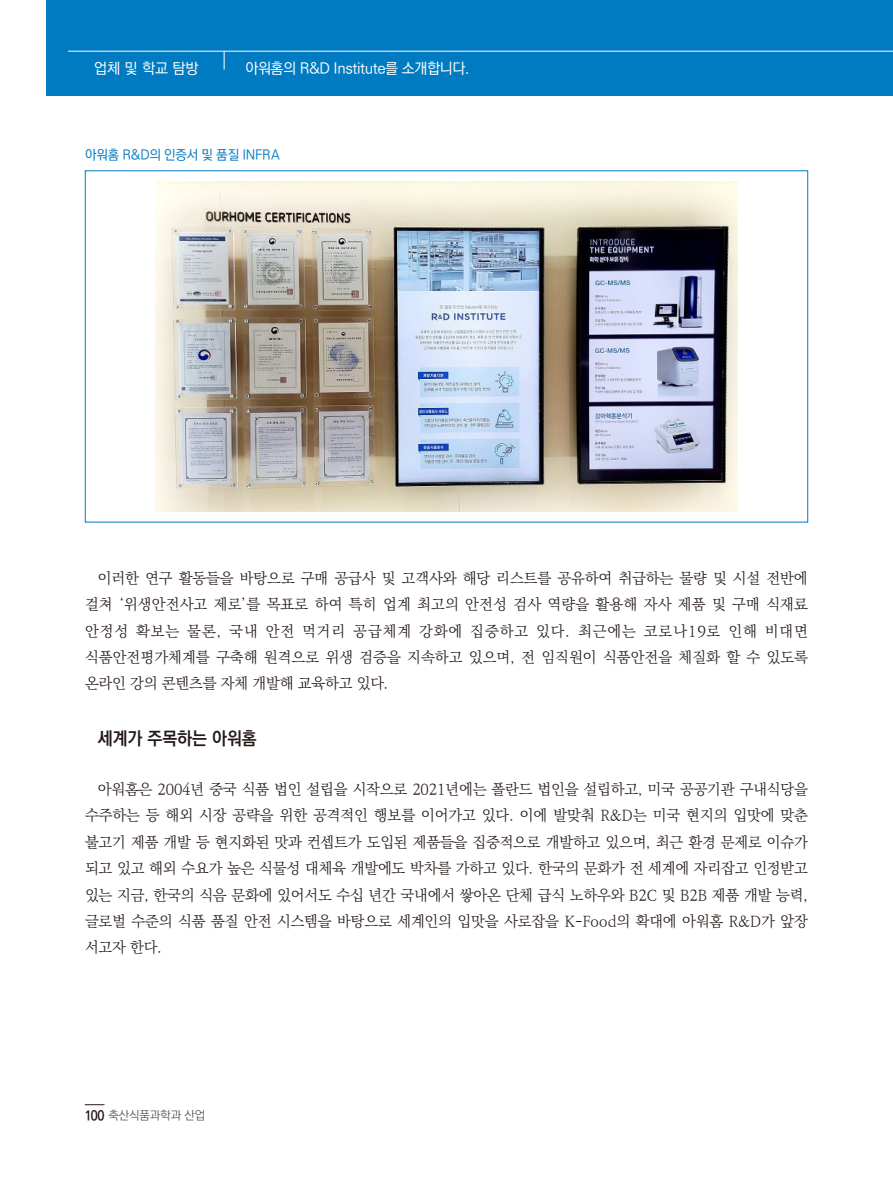
<style>
.page{position:relative;width:893px;height:1191px;background:#fff}
.page>*{position:absolute;margin:0;border:0;box-sizing:border-box;transform-origin:0 0}
.t1{font:700 18px "Ko Pub World Dotum";color:#231916;scale:.95 1}
.t2{font:300 15px/26.4px "Ko Pub World Batang";letter-spacing:-.01em;color:#231916;text-align:justify}
.t3{font:500 15px "Ko Pub World Dotum";letter-spacing:-.03em;color:#fff}
.t4{font:500 13.5px "Ko Pub World Dotum";letter-spacing:-.02em;color:#007ac0}
.t5{font:300 12px "Ko Pub World Dotum";letter-spacing:-.01em;color:#4d4a4a}
.s1{font-weight:700;font-size:13.5px;color:#231916}
</style>
<div class="page">
<div style="left:47px;top:0;width:846px;height:95px;background:#007ac0"></div>
<hr style="left:68px;top:51px;width:825px;height:1px;background:#fff">
<svg style="left:224px;top:51px;width:1px;height:19px"></svg>
<svg style="left:85px;top:1104px;width:19px;height:1px"></svg>
<img style="left:155px;top:181px;width:583px;height:331px">
<p class="t3" style="left:94px;top:57px;width:106px">업체 및 학교 탐방</p>
<p class="t3" style="left:245px;top:57px;width:226px">아워홈의 R&amp;D Institute를 소개합니다.</p>
<p class="t4" style="left:85px;top:145px;width:196px">아워홈 R&amp;D의 인증서 및 품질 INFRA</p>
<p class="t2" style="left:85px;top:565px;width:724px;text-indent:13px">이러한 연구 활동들을 바탕으로 구매 공급사 및 고객사와 해당 리스트를 공유하여 취급하는 물량 및 시설 전반에 걸쳐 ‘위생안전사고 제로’를 목표로 하여 특히 업계 최고의 안전성 검사 역량을 활용해 자사 제품 및 구매 식재료 안정성 확보는 물론, 국내 안전 먹거리 공급체계 강화에 집중하고 있다. 최근에는 코로나19로 인해 비대면 식품안전평가체계를 구축해 원격으로 위생 검증을 지속하고 있으며, 전 임직원이 식품안전을 체질화 할 수 있도록 온라인 강의 콘텐츠를 자체 개발해 교육하고 있다.</p>
<p class="t1" style="left:98px;top:725px;width:169px">세계가 주목하는 아워홈</p>
<p class="t2" style="left:85px;top:776px;width:724px;text-indent:13px">아워홈은 2004년 중국 식품 법인 설립을 시작으로 2021년에는 폴란드 법인을 설립하고, 미국 공공기관 구내식당을 수주하는 등 해외 시장 공략을 위한 공격적인 행보를 이어가고 있다. 이에 발맞춰 R&amp;D는 미국 현지의 입맛에 맞춘 불고기 제품 개발 등 현지화된 맛과 컨셉트가 도입된 제품들을 집중적으로 개발하고 있으며, 최근 환경 문제로 이슈가 되고 있고 해외 수요가 높은 식물성 대체육 개발에도 박차를 가하고 있다. 한국의 문화가 전 세계에 자리잡고 인정받고 있는 지금, 한국의 식음 문화에 있어서도 수십 년간 국내에서 쌓아온 단체 급식 노하우와 B2C 및 B2B 제품 개발 능력, 글로벌 수준의 식품 품질 안전 시스템을 바탕으로 세계인의 입맛을 사로잡을 K-Food의 확대에 아워홈 R&amp;D가 앞장 서고자 한다.</p>
<p class="t5" style="left:85px;top:1106px;width:122px"><span class="s1">100</span> 축산식품과학과 산업</p>
</div>
